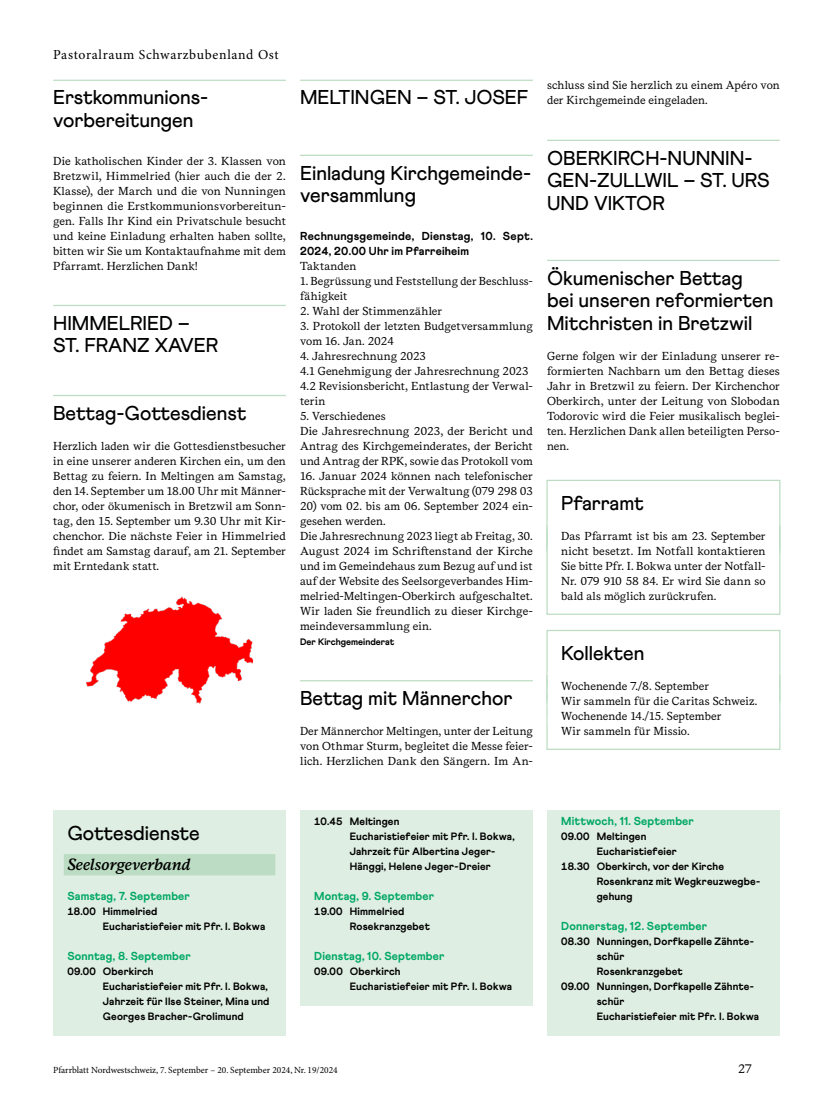
<style>
.page{position:relative;width:833px;height:1117px;background:#fff}
.page>*{position:absolute;margin:0;border:0;box-sizing:border-box;transform-origin:0 0}
.t1{font:500 20px/22.5px "Athletics";color:#000}
.t2{font:italic 600 16.25px "Messina Serif";letter-spacing:-.005em;color:#000}
.t3{font:13.75px "Minion Pro";letter-spacing:.045em;color:#000}
.t4{font:12.5px "Messina Serif";color:#000}
.t5{font:11.5px/15px "Messina Serif";color:#000}
.t6{font:800 11.5px "Athletics";letter-spacing:.01em;color:#00a765}
.t7{font:800 11.5px/15px "Athletics";letter-spacing:.02em;color:#000}
.t8{font:800 10.62px/15px "Athletics";letter-spacing:.015em;color:#000}
.t9{font:9.38px "Minion Pro";color:#000}
.t10{font:800 9.38px "Athletics";color:#000}
</style>
<div class="page">
<hr style="left:53px;top:80px;width:233px;height:1px;background:#bcddc3">
<hr style="left:53px;top:305px;width:233px;height:1px;background:#bcddc3">
<hr style="left:53px;top:395px;width:233px;height:1px;background:#bcddc3">
<img style="left:86px;top:596px;width:168px;height:108px">
<hr style="left:300px;top:80px;width:233px;height:1px;background:#bcddc3">
<hr style="left:300px;top:155px;width:233px;height:1px;background:#bcddc3">
<hr style="left:300px;top:680px;width:233px;height:1px;background:#bcddc3">
<hr style="left:547px;top:140px;width:233px;height:1px;background:#bcddc3">
<hr style="left:547px;top:260px;width:233px;height:1px;background:#bcddc3">
<div style="left:546px;top:479px;width:234px;height:74px;border:1px solid #bcddc3"></div>
<div style="left:547px;top:548px;width:233px;height:8px;background:#fff"></div>
<div style="left:546px;top:524px;width:234px;height:90px;border:1px solid #bcddc3"></div>
<div style="left:548px;top:521px;width:231px;height:8px;background:#fff"></div>
<div style="left:546px;top:629px;width:234px;height:74px;border:1px solid #bcddc3"></div>
<div style="left:546px;top:674px;width:234px;height:75px;border:1px solid #bcddc3"></div>
<div style="left:548px;top:671px;width:231px;height:8px;background:#fff"></div>
<div style="left:548px;top:686px;width:231px;height:8px;background:#fff"></div>
<div style="left:548px;top:701px;width:231px;height:8px;background:#fff"></div>
<div style="left:548px;top:716px;width:231px;height:8px;background:#fff"></div>
<div style="left:53px;top:809px;width:233px;height:59px;background:#dfeee2"></div>
<div style="left:53px;top:839px;width:233px;height:45px;background:#dfeee2"></div>
<div style="left:64px;top:853px;width:211px;height:22px;background:#bcddc3"></div>
<div style="left:53px;top:884px;width:233px;height:26px;background:#dfeee2"></div>
<div style="left:53px;top:899px;width:233px;height:30px;background:#dfeee2"></div>
<div style="left:53px;top:914px;width:233px;height:30px;background:#dfeee2"></div>
<div style="left:53px;top:944px;width:233px;height:26px;background:#dfeee2"></div>
<div style="left:53px;top:959px;width:233px;height:30px;background:#dfeee2"></div>
<div style="left:53px;top:974px;width:233px;height:60px;background:#dfeee2"></div>
<div style="left:300px;top:809px;width:233px;height:30px;background:#dfeee2"></div>
<div style="left:300px;top:824px;width:233px;height:60px;background:#dfeee2"></div>
<div style="left:300px;top:884px;width:233px;height:26px;background:#dfeee2"></div>
<div style="left:300px;top:899px;width:233px;height:30px;background:#dfeee2"></div>
<div style="left:300px;top:914px;width:233px;height:30px;background:#dfeee2"></div>
<div style="left:300px;top:944px;width:233px;height:26px;background:#dfeee2"></div>
<div style="left:300px;top:959px;width:233px;height:30px;background:#dfeee2"></div>
<div style="left:300px;top:974px;width:233px;height:30px;background:#dfeee2"></div>
<div style="left:547px;top:809px;width:233px;height:26px;background:#dfeee2"></div>
<div style="left:547px;top:824px;width:233px;height:30px;background:#dfeee2"></div>
<div style="left:547px;top:854px;width:233px;height:30px;background:#dfeee2"></div>
<div style="left:547px;top:869px;width:233px;height:45px;background:#dfeee2"></div>
<div style="left:547px;top:914px;width:233px;height:26px;background:#dfeee2"></div>
<div style="left:547px;top:929px;width:233px;height:45px;background:#dfeee2"></div>
<div style="left:547px;top:974px;width:233px;height:45px;background:#dfeee2"></div>
<div style="left:547px;top:1004px;width:233px;height:30px;background:#dfeee2"></div>
<p class="t3" style="left:53px;top:47px;width:227px">Pastoralraum Schwarzbubenland Ost</p>
<h1 class="t1" style="left:53px;top:86px;width:155px">Erstkommunions&shy;vorbereitungen</h1>
<p class="t5" style="left:53px;top:153px;width:234px;text-align:justify">Die katholischen Kinder der 3. Klassen von Bretzwil, Himmelried (hier auch die der 2.<br>Klasse), der March und die von Nunningen beginnen die Erstkommunionsvorbereitun&shy;gen. Falls Ihr Kind ein Privatschule besucht und keine Einladung erhalten haben sollte, bitten wir Sie um Kontaktaufnahme mit dem Pfarramt. Herzlichen Dank!</p>
<h1 class="t1" style="left:53px;top:311px;width:166px">HIMMELRIED –<br>ST. FRANZ XAVER</h1>
<h1 class="t1" style="left:53px;top:401px;width:195px">Bettag-Gottesdienst</h1>
<p class="t5" style="left:53px;top:438px;width:234px;text-align:justify">Herzlich laden wir die Gottesdienstbesucher in eine unserer anderen Kirchen ein, um den Bettag zu feiern. In Meltingen am Samstag, den 14. September um 18.00 Uhr mit Männer&shy;chor, oder ökumenisch in Bretzwil am Sonn&shy;tag, den 15. September um 9.30 Uhr mit Kir&shy;chenchor. Die nächste Feier in Himmelried findet am Samstag darauf, am 21. September mit Erntedank statt.</p>
<h1 class="t1" style="left:300px;top:86px;width:230px">MELTINGEN – ST. JOSEF</h1>
<p class="t5" style="left:547px;top:78px;width:234px">schluss sind Sie herzlich zu einem Apéro von der Kirchgemeinde eingeladen.</p>
<h1 class="t1" style="left:300px;top:161px;width:233px">Einladung Kirchgemeinde&shy;versammlung</h1>
<p class="t7" style="left:300px;top:228px;width:234px">Rechnungsgemeinde, Dienstag, 10. Sept.<br>2024, 20.00 Uhr im Pfarreiheim</p>
<p class="t5" style="left:300px;top:258px;width:58px">Taktanden</p>
<p class="t5" style="left:300px;top:273px;width:234px">1. Begrüssung und Feststellung der Beschluss&shy;fähigkeit</p>
<p class="t5" style="left:300px;top:303px;width:144px">2. Wahl der Stimmenzähler</p>
<p class="t5" style="left:300px;top:318px;width:234px">3. Protokoll der letzten Budgetversammlung vom 16. Jan. 2024</p>
<p class="t5" style="left:300px;top:348px;width:234px">4. Jahresrechnung 2023<br>4.1 Genehmigung der Jahresrechnung 2023<br>4.2 Revisionsbericht, Entlastung der Verwal&shy;terin</p>
<p class="t5" style="left:300px;top:408px;width:234px">5. Verschiedenes<br>Die Jahresrechnung 2023, der Bericht und Antrag des Kirchgemeinderates, der Bericht und Antrag der RPK, sowie das Protokoll vom</p>
<p class="t5" style="left:300px;top:468px;width:234px">16. Januar 2024 können nach telefonischer<br>Rücksprache mit der Verwaltung (079 298 03</p>
<p class="t5" style="left:300px;top:498px;width:234px">20) vom 02. bis am 06. September 2024 ein&shy;gesehen werden.<br>Die Jahresrechnung 2023 liegt ab Freitag, 30.<br>August 2024 im Schriftenstand der Kirche und im Gemeindehaus zum Bezug auf und ist auf der Website des Seelsorgeverbandes Him&shy;melried-Meltingen-Oberkirch aufgeschaltet.<br>Wir laden Sie freundlich zu dieser Kirchge&shy;meindeversammlung ein.</p>
<p class="t10" style="left:300px;top:636px;width:96px">Der Kirchgemeinderat</p>
<h1 class="t1" style="left:300px;top:686px;width:214px">Bettag mit Männerchor</h1>
<p class="t5" style="left:300px;top:723px;width:234px;text-align:justify">Der Männerchor Meltingen, unter der Leitung von Othmar Sturm, begleitet die Messe feier&shy;lich. Herzlichen Dank den Sängern. Im An-</p>
<h1 class="t1" style="left:547px;top:146px;width:224px">OBERKIRCH-NUNNIN-<br>GEN-ZULLWIL – ST. URS<br>UND VIKTOR</h1>
<h1 class="t1" style="left:547px;top:266px;width:228px">Ökumenischer Bettag bei unseren reformierten<br>Mitchristen in Bretzwil</h1>
<p class="t5" style="left:547px;top:348px;width:234px;text-align:justify">Gerne folgen wir der Einladung unserer re&shy;formierten Nachbarn um den Bettag dieses Jahr in Bretzwil zu feiern. Der Kirchenchor Oberkirch, unter der Leitung von Slobodan Todorovic wird die Feier musikalisch beglei&shy;ten. Herzlichen Dank allen beteiligten Perso&shy;nen.</p>
<h1 class="t1" style="left:561px;top:491px;width:84px">Pfarramt</h1>
<p class="t5" style="left:561px;top:528px;width:206px;text-align:justify">Das Pfarramt ist bis am 23. September nicht besetzt. Im Notfall kontaktieren Sie bitte Pfr. I. Bokwa unter der Notfall-Nr. 079 910 58 84. Er wird Sie dann so bald als möglich zurückrufen.</p>
<h1 class="t1" style="left:561px;top:641px;width:85px">Kollekten</h1>
<p class="t5" style="left:561px;top:678px;width:198px">Wochenende 7./8. September<br>Wir sammeln für die Caritas Schweiz.<br>Wochenende 14./15. September<br>Wir sammeln für Missio.</p>
<h1 class="t1" style="left:67px;top:821px;width:134px">Gottesdienste</h1>
<h2 class="t2" style="left:67px;top:852px;width:125px">Seelsorgeverband</h2>
<p class="t6" style="left:67px;top:889px;width:124px">Samstag, 7. September</p>
<p class="t8" style="left:103px;top:903px;width:164px;text-indent:-35px">18.00 Himmelried<br>Eucharistiefeier mit Pfr. I. Bokwa</p>
<p class="t6" style="left:67px;top:949px;width:125px">Sonntag, 8. September</p>
<p class="t8" style="left:103px;top:963px;width:168px;text-indent:-35px">09.00 Oberkirch<br>Eucharistiefeier mit Pfr. I. Bokwa,<br>Jahrzeit für Ilse Steiner, Mina und<br>Georges Bracher-Grolimund</p>
<p class="t8" style="left:350px;top:813px;width:167px;text-indent:-35px">10.45 Meltingen<br>Eucharistiefeier mit Pfr. I. Bokwa,<br>Jahrzeit für Albertina Jeger-<br>Hänggi, Helene Jeger-Dreier</p>
<p class="t6" style="left:314px;top:889px;width:121px">Montag, 9. September</p>
<p class="t8" style="left:350px;top:903px;width:82px;text-indent:-35px">19.00 Himmelried<br>Rosekranzgebet</p>
<p class="t6" style="left:314px;top:949px;width:132px">Dienstag, 10. September</p>
<p class="t8" style="left:350px;top:963px;width:164px;text-indent:-35px">09.00 Oberkirch<br>Eucharistiefeier mit Pfr. I. Bokwa</p>
<p class="t9" style="left:53px;top:1063px;width:286px">Pfarrblatt Nordwestschweiz, 7. September – 20. September 2024, Nr. 19/2024</p>
<p class="t6" style="left:561px;top:814px;width:134px">Mittwoch, 11. September</p>
<p class="t8" style="left:561px;top:828px;width:87px">09.00 Meltingen</p>
<p class="t8" style="left:596px;top:843px;width:82px">Eucharistiefeier</p>
<p class="t8" style="left:561px;top:858px;width:164px">18.30 Oberkirch, vor der Kirche</p>
<p class="t8" style="left:596px;top:873px;width:165px">Rosenkranz mit Wegkreuzwegbe-</p>
<p class="t8" style="left:596px;top:888px;width:37px">gehung</p>
<p class="t6" style="left:561px;top:919px;width:147px">Donnerstag, 12. September</p>
<p class="t8" style="left:561px;top:933px;width:194px">08.30 Nunningen, Dorfkapelle Zähnte-</p>
<p class="t8" style="left:596px;top:948px;width:29px">schür</p>
<p class="t8" style="left:596px;top:963px;width:88px">Rosenkranzgebet</p>
<p class="t8" style="left:561px;top:978px;width:194px">09.00 Nunningen, Dorfkapelle Zähnte-</p>
<p class="t8" style="left:596px;top:993px;width:29px">schür</p>
<p class="t8" style="left:596px;top:1008px;width:164px">Eucharistiefeier mit Pfr. I. Bokwa</p>
<p class="t4" style="left:738px;top:1059px;width:15px">27</p>
</div>
